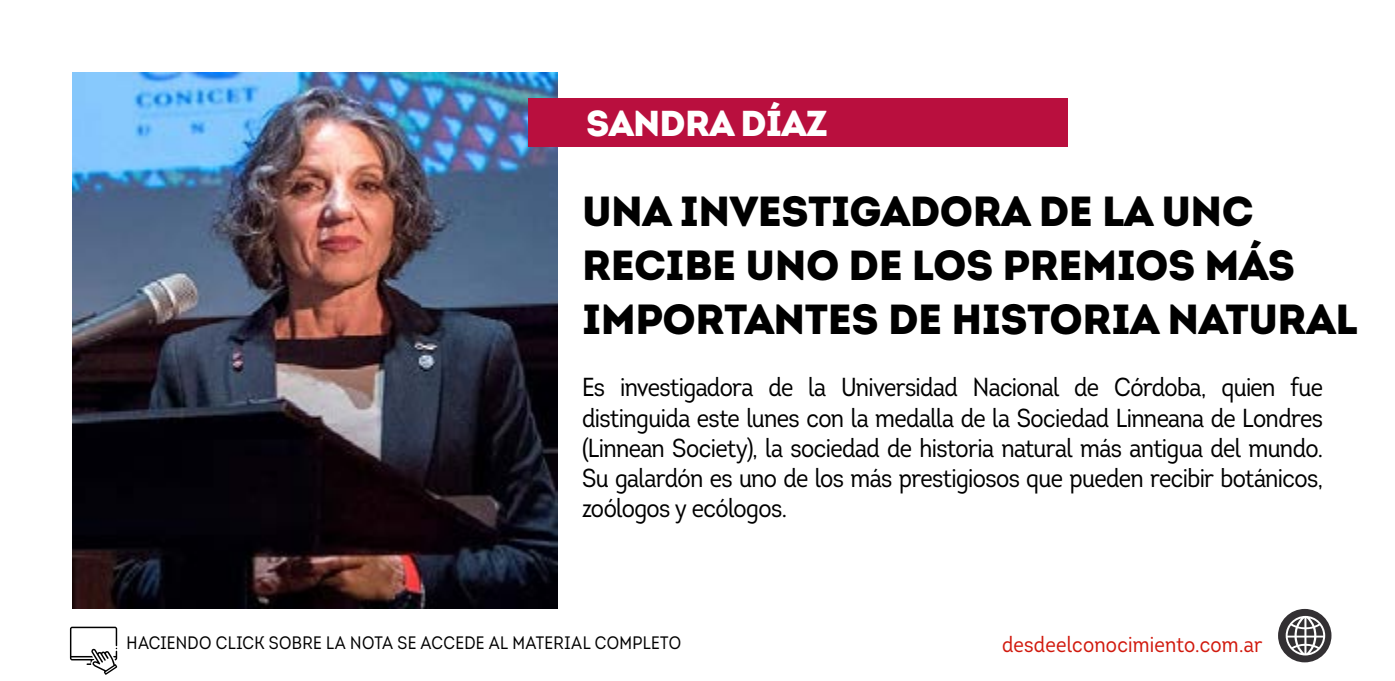
<style>
.page{position:relative;width:1395px;height:681px;background:#fff}
.page>*{position:absolute;margin:0;border:0;box-sizing:border-box;transform-origin:0 0}
.t1{font:900 42px/54px "Intro";letter-spacing:-.01em;color:#000}
.t2{font:900 36px "Intro";letter-spacing:-.02em;color:#fff}
.t3{font:26px/30px "Intro Cond";letter-spacing:-.025em;color:#000;text-align:justify}
.t4{font:22px "Intro Cond";letter-spacing:.01em;color:#d1190d}
.t5{font:18px "Intro Cond";letter-spacing:.02em;color:#000}
</style>
<div class="page">
<svg style="left:70px;top:626px;width:47px;height:48px"></svg>
<img style="left:72px;top:72px;width:486px;height:536px">
<div style="left:1278px;top:608px;width:53px;height:54px;background:#333033;border-radius:50%"></div>
<svg style="left:1285px;top:615px;width:40px;height:40px"></svg>
<div style="left:529px;top:98px;width:539px;height:48px;background:#b90f3e"></div>
<h2 class="t2" style="left:586px;top:100px;width:243px">SANDRA DÍAZ</h2>
<h1 class="t1" style="left:582px;top:183px;width:777px">UNA INVESTIGADORA DE LA UNC<br>RECIBE UNO DE LOS PREMIOS MÁS<br>IMPORTANTES DE HISTORIA NATURAL</h1>
<p class="t3" style="left:582px;top:372px;width:742px">Es investigadora de la Universidad Nacional de Córdoba, quien fue distinguida este lunes con la medalla de la Sociedad Linneana de Londres (Linnean Society), la sociedad de historia natural más antigua del mundo.<br>Su galardón es uno de los más prestigiosos que pueden recibir botánicos, zoólogos y ecólogos.</p>
<p class="t5" style="left:127px;top:631px;width:556px">HACIENDO CLICK SOBRE LA NOTA SE ACCEDE AL MATERIAL COMPLETO</p>
<p class="t4" style="left:1002px;top:630px;width:262px">desdeelconocimiento.com.ar</p>
</div>
